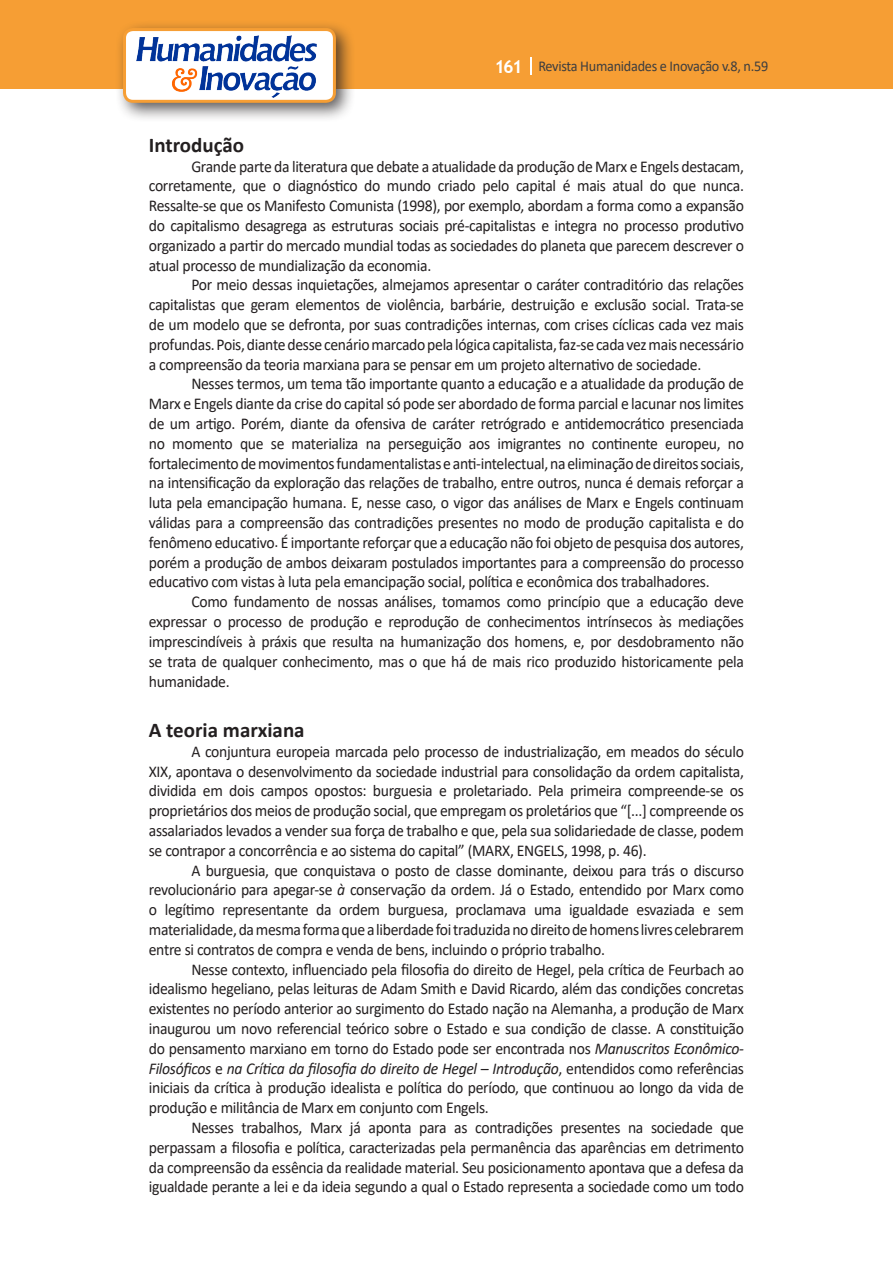
<style>
.page{position:relative;width:893px;height:1263px;background:#fff}
.page>*{position:absolute;margin:0;border:0;box-sizing:border-box;transform-origin:0 0}
.Titulo_2{font:700 21px "Calibri";color:#231f20}
.texto{font:16.5px/19.8px "Calibri";letter-spacing:-.02em;color:#231f20;text-align:justify;scale:.95 1}
.t1{font:15px "Calibri";letter-spacing:-.02em;color:#3e3e3f;scale:.95 1}
.s1{font-family:"Trebuchet MS";font-weight:700;font-size:18px;color:#fff}
.s2{font-style:italic}
</style>
<div class="page">
<div style="left:0;top:0;width:893px;height:88px;background:#f69e34"></div>
<svg style="left:530px;top:57px;width:2px;height:18px"></svg>
<div style="left:115px;top:20px;width:241px;height:103px;background:#231f20;opacity:.75"></div>
<div style="left:125px;top:30px;width:209px;height:71px;background:#fff;border-radius:9px"></div>
<div style="left:123px;top:28px;width:213px;height:75px;border:3px solid #f69e34;border-radius:9px"></div>
<img style="left:136px;top:36px;width:181px;height:61px">
<p class="t1" style="left:495px;top:56px;width:290px"><span class="s1">161</span> Revista Humanidades e Inovação v.8, n.59</p>
<p class="Titulo_2" style="left:149px;top:130px;width:97px">Introdução</p>
<p class="texto" style="left:149px;top:156px;width:628px;text-indent:43px">Grande parte da literatura que debate a atualidade da produção de Marx e Engels destacam, corretamente, que o diagnóstico do mundo criado pelo capital é mais atual do que nunca.<br>Ressalte-se que os Manifesto Comunista (1998), por exemplo, abordam a forma como a expansão do capitalismo desagrega as estruturas sociais pré-capitalistas e integra no processo produtivo organizado a partir do mercado mundial todas as sociedades do planeta que parecem descrever o atual processo de mundialização da economia.</p>
<p class="texto" style="left:149px;top:275px;width:628px;text-indent:43px">Por meio dessas inquietações, almejamos apresentar o caráter contraditório das relações capitalistas que geram elementos de violência, barbárie, destruição e exclusão social. Trata-se de um modelo que se defronta, por suas contradições internas, com crises cíclicas cada vez mais profundas. Pois, diante desse cenário marcado pela lógica capitalista, faz-se cada vez mais necessário a compreensão da teoria marxiana para se pensar em um projeto alternativo de sociedade.</p>
<p class="texto" style="left:149px;top:374px;width:628px;text-indent:43px">Nesses termos, um tema tão importante quanto a educação e a atualidade da produção de Marx e Engels diante da crise do capital só pode ser abordado de forma parcial e lacunar nos limites de um artigo. Porém, diante da ofensiva de caráter retrógrado e antidemocrático presenciada no momento que se materializa na perseguição aos imigrantes no continente europeu, no fortalecimento de movimentos fundamentalistas e anti-intelectual, na eliminação de direitos sociais, na intensificação da exploração das relações de trabalho, entre outros, nunca é demais reforçar a luta pela emancipação humana. E, nesse caso, o vigor das análises de Marx e Engels continuam válidas para a compreensão das contradições presentes no modo de produção capitalista e do fenômeno educativo. É importante reforçar que a educação não foi objeto de pesquisa dos autores, porém a produção de ambos deixaram postulados importantes para a compreensão do processo educativo com vistas à luta pela emancipação social, política e econômica dos trabalhadores.</p>
<p class="texto" style="left:149px;top:591px;width:628px;text-indent:43px">Como fundamento de nossas análises, tomamos como princípio que a educação deve expressar o processo de produção e reprodução de conhecimentos intrínsecos às mediações imprescindíveis à práxis que resulta na humanização dos homens, e, por desdobramento não se trata de qualquer conhecimento, mas o que há de mais rico produzido historicamente pela humanidade.</p>
<p class="Titulo_2" style="left:149px;top:715px;width:157px">A teoria marxiana</p>
<p class="texto" style="left:149px;top:741px;width:628px;text-indent:43px">A conjuntura europeia marcada pelo processo de industrialização, em meados do século XIX, apontava o desenvolvimento da sociedade industrial para consolidação da ordem capitalista, dividida em dois campos opostos: burguesia e proletariado. Pela primeira compreende-se os proprietários dos meios de produção social, que empregam os proletários que “[...] compreende os assalariados levados a vender sua força de trabalho e que, pela sua solidariedade de classe, podem se contrapor a concorrência e ao sistema do capital” (MARX, ENGELS, 1998, p. 46).</p>
<p class="texto" style="left:149px;top:860px;width:628px;text-indent:43px">A burguesia, que conquistava o posto de classe dominante, deixou para trás o discurso revolucionário para apegar-se <span class="s2">à</span> conservação da ordem. Já o Estado, entendido por Marx como o legítimo representante da ordem burguesa, proclamava uma igualdade esvaziada e sem materialidade, da mesma forma que a liberdade foi traduzida no direito de homens livres celebrarem entre si contratos de compra e venda de bens, incluindo o próprio trabalho.</p>
<p class="texto" style="left:149px;top:959px;width:628px;text-indent:43px">Nesse contexto, influenciado pela filosofia do direito de Hegel, pela crítica de Feurbach ao idealismo hegeliano, pelas leituras de Adam Smith e David Ricardo, além das condições concretas existentes no período anterior ao surgimento do Estado nação na Alemanha, a produção de Marx inaugurou um novo referencial teórico sobre o Estado e sua condição de classe. A constituição do pensamento marxiano em torno do Estado pode ser encontrada nos <span class="s2">Manuscritos Econômico-Filosóficos</span> e <span class="s2">na Crítica da filosofia do direito de Hegel – Introdução</span>, entendidos como referências iniciais da crítica à produção idealista e política do período, que continuou ao longo da vida de produção e militância de Marx em conjunto com Engels.</p>
<p class="texto" style="left:149px;top:1117px;width:628px;text-indent:43px">Nesses trabalhos, Marx já aponta para as contradições presentes na sociedade que perpassam a filosofia e política, caracterizadas pela permanência das aparências em detrimento da compreensão da essência da realidade material. Seu posicionamento apontava que a defesa da igualdade perante a lei e da ideia segundo a qual o Estado representa a sociedade como um todo</p>
</div>
